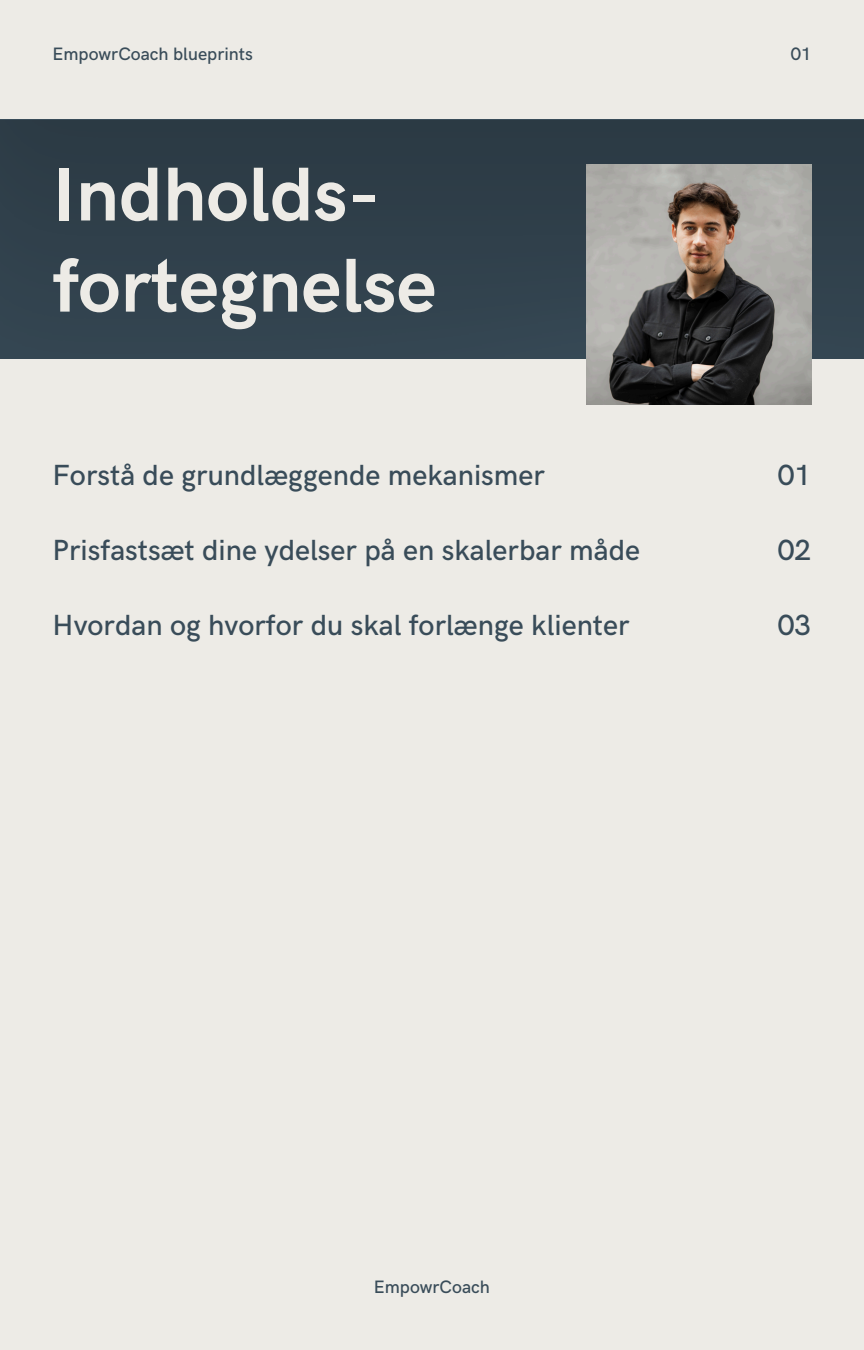
<style>
.page{position:relative;width:864px;height:1350px;background:#edebe6}
.page>*{position:absolute;margin:0;border:0;box-sizing:border-box;transform-origin:0 0}
.t1{font:700 76.5px/91.1px "HK Grotesk";color:#edebe6}
.t2{font:500 29.25px "HK Grotesk";color:#394c59}
.t3{font:500 18px "HK Grotesk";color:#394c59}
</style>
<div class="page">
<div style="left:0;top:121px;width:864px;height:238px;background:#2f3f4a"></div>
<img style="left:587px;top:165px;width:224px;height:239px">
<p class="t3" style="left:53px;top:44px;width:202px">EmpowrCoach blueprints</p>
<h2 class="t3" style="left:791px;top:44px;width:22px">01</h2>
<h2 class="t1" style="left:53px;top:152px;width:385px">Indholds&shy;fortegnelse</h2>
<p class="t2" style="left:53px;top:458px;width:494px">Forstå de grundlæggende mekanismer</p>
<p class="t2" style="left:778px;top:459px;width:35px">01</p>
<p class="t2" style="left:53px;top:534px;width:589px">Prisfastsæt dine ydelser på en skalerbar måde</p>
<h1 class="t2" style="left:778px;top:534px;width:35px">02</h1>
<h2 class="t2" style="left:53px;top:609px;width:578px">Hvordan og hvorfor du skal forlænge klienter</h2>
<p class="t2" style="left:778px;top:609px;width:35px">03</p>
<p class="t3" style="left:374px;top:1277px;width:117px">EmpowrCoach</p>
</div>
